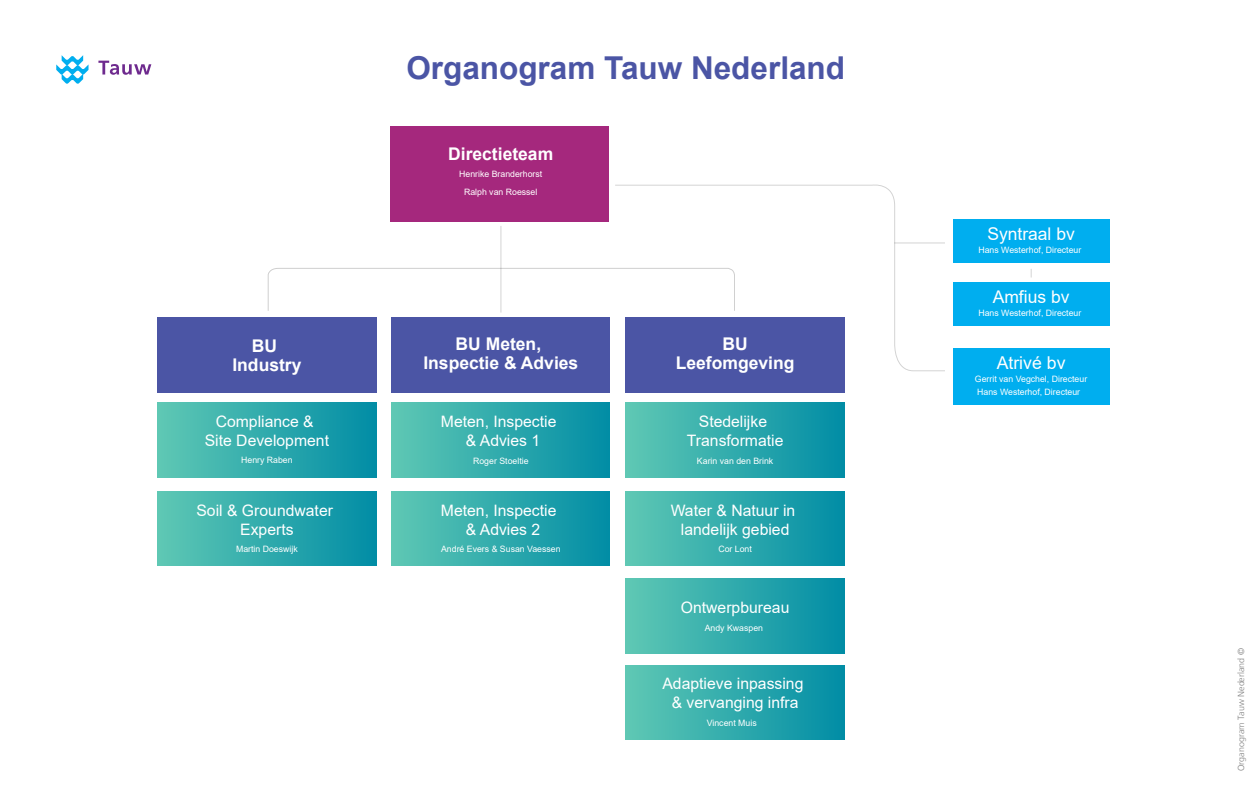
<style>
.page{position:relative;width:1260px;height:788px;background:#fff}
.page>*{position:absolute;margin:0;border:0;box-sizing:border-box;transform-origin:0 0}
.t1{font:700 31.5px "Arial";color:#4b55a5}
.t2{font:17.68px "Arial";color:#fff}
.t3{font:700 17.5px/19.2px "Arial";color:#fff;text-align:center}
.t4{font:17.5px "Arial";color:#fff}
.t5{font:15.75px/18.9px "Arial";color:#fff;text-align:center}
.t6{font:300 8.92px "Frutiger LT";color:#808080}
.t7{font:8.75px/13.1px "Arial";color:#fff}
</style>
<div class="page">
<hr style="left:500px;top:226px;width:1px;height:86px;background:#000">
<svg style="left:268px;top:268px;width:347px;height:43px"></svg>
<div style="left:626px;top:318px;width:218px;height:74px;background:#4b55a5"></div>
<div style="left:158px;top:318px;width:218px;height:74px;background:#4b55a5"></div>
<div style="left:953px;top:219px;width:157px;height:43px;background:#00aeef"></div>
<div style="left:391px;top:318px;width:219px;height:74px;background:#4b55a5"></div>
<div style="left:953px;top:348px;width:157px;height:57px;background:#00aeef"></div>
<div style="left:953px;top:282px;width:157px;height:44px;background:#00aeef"></div>
<div style="left:158px;top:402px;width:218px;height:75px;background:linear-gradient(to right,#5fc8b4,#018da5)"></div>
<div style="left:158px;top:491px;width:218px;height:74px;background:linear-gradient(to right,#5fc8b4,#018da5)"></div>
<div style="left:391px;top:402px;width:219px;height:75px;background:linear-gradient(to right,#5fc8b4,#018da5)"></div>
<div style="left:391px;top:491px;width:219px;height:74px;background:linear-gradient(to right,#5fc8b4,#018da5)"></div>
<div style="left:626px;top:402px;width:218px;height:75px;background:linear-gradient(to right,#5fc8b4,#028da5)"></div>
<div style="left:626px;top:491px;width:218px;height:74px;background:linear-gradient(to right,#5fc8b4,#028da5)"></div>
<div style="left:626px;top:578px;width:218px;height:75px;background:linear-gradient(to right,#5fc8b4,#028da5)"></div>
<div style="left:626px;top:665px;width:218px;height:74px;background:linear-gradient(to right,#5fc8b4,#028da5)"></div>
<div style="left:390px;top:126px;width:219px;height:95px;background:#a5287d"></div>
<svg style="left:615px;top:184px;width:330px;height:187px"></svg>
<svg style="left:56px;top:55px;width:33px;height:29px"></svg>
<svg style="left:98px;top:61px;width:53px;height:14px"></svg>
<h1 class="t1" style="left:406px;top:46px;width:440px">Organogram Tauw Nederland</h1>
<h3 class="t3" style="left:448px;top:144px;width:107px">Directieteam</h3>
<p class="t7" style="left:459px;top:165px;width:85px;line-height:17.5px;text-align:center">Henrike Branderhorst<br>Ralph van Roessel</p>
<h3 class="t3" style="left:232px;top:336px;width:71px">BU<br>Industry</h3>
<h3 class="t3" style="left:423px;top:334px;width:156px">BU Meten,<br>Inspectie &amp; Advies</h3>
<h3 class="t3" style="left:676px;top:334px;width:120px">BU<br>Leefomgeving</h3>
<h3 class="t5" style="left:205px;top:412px;width:126px">Compliance &amp;<br>Site Development</h3>
<p class="t7" style="left:241px;top:453px;width:53px">Henry Raben</p>
<h3 class="t5" style="left:196px;top:500px;width:138px">Soil &amp; Groundwater<br>Experts</h3>
<p class="t7" style="left:236px;top:542px;width:63px">Martin Doeswijk</p>
<h3 class="t5" style="left:441px;top:412px;width:117px">Meten, Inspectie &amp; Advies 1</h3>
<p class="t7" style="left:473px;top:454px;width:57px">Roger Stoeltie</p>
<h3 class="t5" style="left:441px;top:500px;width:117px">Meten, Inspectie &amp; Advies 2</h3>
<p class="t7" style="left:441px;top:542px;width:121px">André Evers &amp; Susan Vaessen</p>
<h3 class="t5" style="left:687px;top:412px;width:98px">Stedelijke<br>Transformatie</h3>
<p class="t7" style="left:697px;top:454px;width:78px">Karin van den Brink</p>
<h3 class="t5" style="left:671px;top:500px;width:126px">Water &amp; Natuur in landelijk gebied</h3>
<p class="t7" style="left:718px;top:542px;width:35px">Cor Lont</p>
<h3 class="t5" style="left:681px;top:598px;width:110px">Ontwerpbureau</h3>
<p class="t7" style="left:705px;top:620px;width:60px">Andy Kwaspen</p>
<h3 class="t5" style="left:662px;top:673px;width:142px">Adaptieve inpassing &amp; vervanging infra</h3>
<p class="t7" style="left:707px;top:716px;width:51px">Vincent Muis</p>
<h3 class="t4" style="left:987px;top:222px;width:89px">Syntraal bv</h3>
<p class="t7" style="left:978px;top:243px;width:104px">Hans Westerhof, Directeur</p>
<h3 class="t4" style="left:993px;top:285px;width:78px">Amfius bv</h3>
<p class="t7" style="left:978px;top:306px;width:104px">Hans Westerhof, Directeur</p>
<h2 class="t2" style="left:997px;top:350px;width:70px">Atrivé bv</h2>
<p class="t7" style="left:975px;top:372px;width:114px">Gerrit van Vegchel, Directeur<br>Hans Westerhof, Directeur</p>
<p class="t6" style="left:1236px;top:770px;width:124px;rotate:-90deg">Organogram Tauw Nederland ©</p>
</div>
